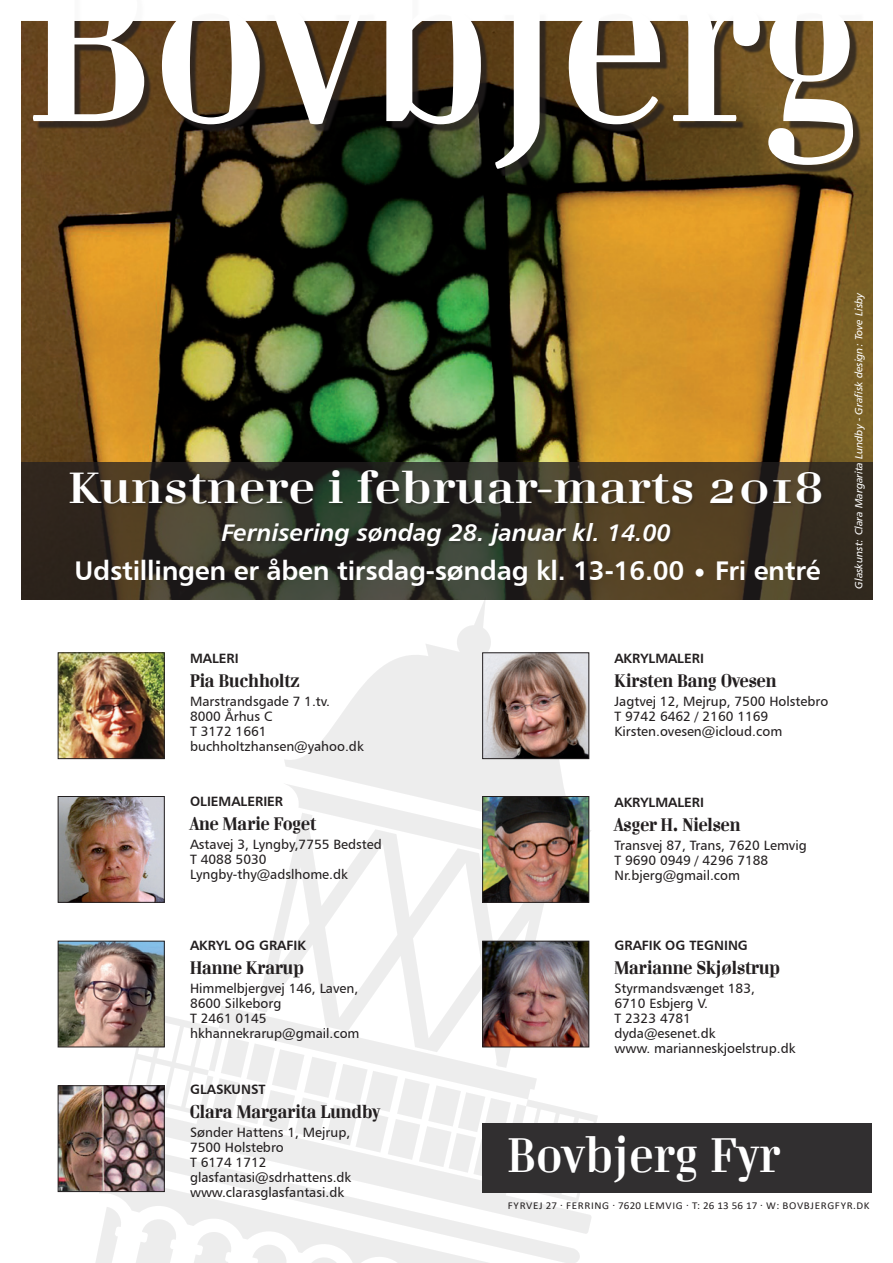
<style>
.page{position:relative;width:893px;height:1263px;background:#fff}
.page>*{position:absolute;margin:0;border:0;box-sizing:border-box;transform-origin:0 0}
.t1{font:700 201px "Danubia";color:#fff}
.t2{font:700 45px "Danubia";color:#fff}
.t3{font:700 40.5px "Danubia";color:#fff;scale:1.2 1}
.t4{font:27px "Humanist 777 BT Bold B";letter-spacing:-.01em;color:#fff}
.t5{font:24px "Humanist 777 BT Bold Italic B";color:#fff}
.t6{font:800 16.5px "Danubia";color:#231f20}
.t7{font:13.5px/15px "Humanist 777 BT Roman B";color:#231f20}
.t8{font:13.5px "Humanist 777 BT Bold B";color:#231f20}
.t9{font:10.5px "Calibri";letter-spacing:.06em;color:#231f20;scale:1.05 1}
.t10{font:10.5px "Humanist 777 BT Italic B";color:#fff}
</style>
<div class="page">
<img style="left:21px;top:21px;width:852px;height:441px">
<svg style="left:57px;top:652px;width:93px;height:306px"></svg>
<svg style="left:262px;top:873px;width:290px;height:113px"></svg>
<svg style="left:57px;top:1173px;width:506px;height:90px"></svg>
<svg style="left:103px;top:986px;width:497px;height:248px"></svg>
<svg style="left:125px;top:1011px;width:473px;height:192px;fill:#ededed"></svg>
<svg style="left:274px;top:599px;width:326px;height:274px"></svg>
<div style="left:482px;top:1124px;width:390px;height:69px;background:#312f30"></div>
<div style="left:37px;top:0;width:827px;height:176px;background:#231f20;opacity:.75"></div>
<img style="left:60px;top:655px;width:102px;height:102px">
<div style="left:58px;top:653px;width:106px;height:106px;border:1px solid #231f20"></div>
<img style="left:484px;top:655px;width:103px;height:102px">
<div style="left:482px;top:653px;width:107px;height:106px;border:1px solid #231f20"></div>
<img style="left:484px;top:798px;width:103px;height:102px">
<div style="left:482px;top:796px;width:107px;height:106px;border:1px solid #231f20"></div>
<img style="left:484px;top:943px;width:103px;height:102px">
<div style="left:482px;top:941px;width:107px;height:106px;border:1px solid #231f20"></div>
<img style="left:60px;top:798px;width:102px;height:102px">
<div style="left:58px;top:796px;width:106px;height:106px;border:1px solid #231f20"></div>
<img style="left:60px;top:943px;width:102px;height:102px">
<div style="left:58px;top:941px;width:106px;height:106px;border:1px solid #231f20"></div>
<img style="left:60px;top:1087px;width:102px;height:103px">
<div style="left:58px;top:1085px;width:106px;height:107px;border:1px solid #231f20"></div>
<svg style="left:21px;top:462px;width:852px;height:137px;background:#393224"></svg>
<div style="left:70px;top:471px;width:755px;height:79px;background:#231f20;opacity:.3"></div>
<div style="left:0;top:0;width:893px;height:20px;background:#fff"></div>
<h1 class="t1" style="left:27px;top:-88px;width:838px">Bovbjerg</h1>
<h3 class="t3" style="left:68px;top:461px;width:632px">Kunstnere i februar-marts 2018</h3>
<h3 class="t5" style="left:222px;top:518px;width:451px">Fernisering søndag 28. januar kl. 14.00</h3>
<h3 class="t4" style="left:74px;top:554px;width:748px">UDSTILLINGEN ER ÅBEN TIRSDAG-SØNDAG KL. 13-16.00 • FRI ENTRÉ</h3>
<p class="t8" style="left:190px;top:650px;width:50px">MALERI</p>
<p class="t6" style="left:190px;top:669px;width:111px">Pia Buchholtz</p>
<p class="t7" style="left:190px;top:694px;width:175px">Marstrandsgade 7 1.tv.<br>8000 Århus C<br>T 3172 1661 buchholtzhansen@yahoo.dk</p>
<p class="t8" style="left:190px;top:792px;width:95px">OLIEMALERIER</p>
<p class="t6" style="left:190px;top:812px;width:128px">Ane Marie Foget</p>
<p class="t7" style="left:190px;top:836px;width:193px">Astavej 3, Lyngby,7755 Bedsted<br>T 4088 5030<br>Lyngby-thy@adslhome.dk</p>
<p class="t8" style="left:190px;top:936px;width:117px">AKRYL OG GRAFIK</p>
<p class="t6" style="left:190px;top:956px;width:115px">Hanne Krarup</p>
<p class="t7" style="left:190px;top:981px;width:171px">Himmelbjergvej 146, Laven,<br>8600 Silkeborg<br>T 2461 0145 hkhannekrarup@gmail.com</p>
<p class="t8" style="left:190px;top:1080px;width:77px">GLASKUNST</p>
<p class="t6" style="left:190px;top:1100px;width:191px">Clara Margarita Lundby</p>
<p class="t7" style="left:190px;top:1125px;width:163px">Sønder Hattens 1, Mejrup,<br>7500 Holstebro<br>T 6174 1712 glasfantasi@sdrhattens.dk www.clarasglasfantasi.dk</p>
<p class="t8" style="left:614px;top:650px;width:91px">AKRYLMALERI</p>
<p class="t6" style="left:614px;top:669px;width:163px">Kirsten Bang Ovesen</p>
<p class="t7" style="left:614px;top:694px;width:215px">Jagtvej 12, Mejrup, 7500 Holstebro<br>T 9742 6462 / 2160 1169<br>Kirsten.ovesen@icloud.com</p>
<p class="t8" style="left:614px;top:793px;width:91px">AKRYLMALERI</p>
<p class="t6" style="left:614px;top:813px;width:127px">Asger H. Nielsen</p>
<p class="t7" style="left:614px;top:837px;width:194px">Transvej 87, Trans, 7620 Lemvig<br>T 9690 0949 / 4296 7188<br>Nr.bjerg@gmail.com</p>
<p class="t8" style="left:614px;top:936px;width:133px">GRAFIK OG TEGNING</p>
<p class="t6" style="left:614px;top:956px;width:167px">Marianne Skjølstrup</p>
<p class="t7" style="left:614px;top:980px;width:183px">Styrmandsvænget 183,<br>6710 Esbjerg V.<br>T 2323 4781<br>dyda@esenet.dk<br>www. marianneskjoelstrup.dk</p>
<h2 class="t2" style="left:507px;top:1125px;width:274px">Bovbjerg Fyr</h2>
<p class="t10" style="left:852px;top:589px;width:299px;rotate:-90deg">Glaskunst: Clara Margarita Lundby - Grafisk design: Tove Lisby</p>
<p class="t9" style="left:508px;top:1198px;width:346px">FYRVEJ 27 . FERRING . 7620 LEMVIG . T: 26 13 56 17 . W: BOVBJERGFYR.DK</p>
</div>
